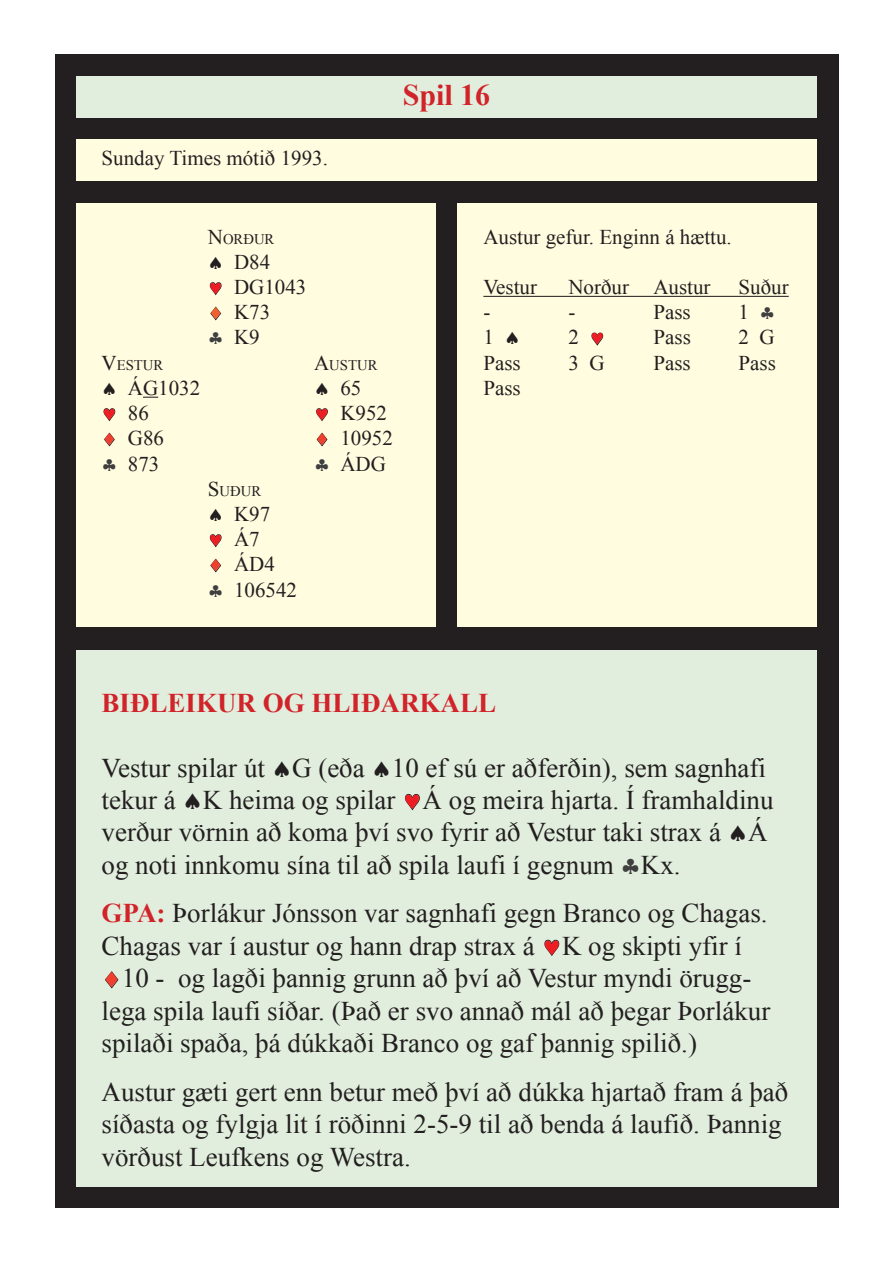
<style>
.page{position:relative;width:893px;height:1263px;background:#fff}
.page>*{position:absolute;margin:0;border:0;box-sizing:border-box;transform-origin:0 0}
.t1{font:700 30px "Times New Roman";color:#d1232a}
.t2{font:27px/32.4px "Times New Roman";color:#231f20}
.t3{font:700 27px "Times New Roman";color:#d1232a}
.t4{font:21px/25.2px "Times New Roman";color:#231f20}
.t5{font:14.7px "Times New Roman";color:#231f20}
.s1{font-size:21px}
.s2{color:#ee1d23}
.s3{color:#f16130}
.s4{color:#3f3f40}
.s5{color:#ef3f2f}
.s6{font-weight:700;color:#d1232a}
</style>
<div class="page">
<div style="left:55px;top:55px;width:783px;height:1153px;background:#231f20"></div>
<div style="left:76px;top:204px;width:359px;height:423px;background:#fffce0"></div>
<svg style="left:143px;top:397px;width:15px;height:1px"></svg>
<svg style="left:209px;top:282px;width:13px;height:14px"></svg>
<svg style="left:210px;top:306px;width:11px;height:15px"></svg>
<svg style="left:103px;top:408px;width:13px;height:14px"></svg>
<svg style="left:316px;top:408px;width:12px;height:13px"></svg>
<svg style="left:104px;top:432px;width:11px;height:15px"></svg>
<svg style="left:316px;top:432px;width:12px;height:15px"></svg>
<svg style="left:209px;top:534px;width:13px;height:14px"></svg>
<svg style="left:210px;top:558px;width:11px;height:15px"></svg>
<div style="left:458px;top:204px;width:359px;height:423px;background:#fffce0"></div>
<hr style="left:483px;top:296px;width:306px;height:1px;background:#231f20">
<svg style="left:591px;top:332px;width:12px;height:14px"></svg>
<div style="left:76px;top:76px;width:741px;height:41px;background:#e1eedd"></div>
<div style="left:76px;top:140px;width:741px;height:41px;background:#fffce0"></div>
<div style="left:76px;top:650px;width:741px;height:537px;background:#e1eedd"></div>
<svg style="left:405px;top:793px;width:15px;height:18px"></svg>
<svg style="left:544px;top:939px;width:16px;height:17px"></svg>
<svg style="left:105px;top:971px;width:14px;height:18px"></svg>
<p class="t4" style="left:102px;top:145px;width:228px">Sunday Times mótið 1993.</p>
<p class="t1" style="left:403px;top:74px;width:89px">Spil 16</p>
<p class="t5" style="left:208px;top:229px;width:68px"><span class="s1">N</span>ORÐUR</p>
<p class="t4" style="left:208px;top:249px;width:100px">♠ D84<br><span class="s2">♥</span> DG1043 <span class="s3">♦</span> K73<br><span class="s4">♣</span> K9</p>
<p class="t5" style="left:102px;top:355px;width:63px"><span class="s1">V</span>ESTUR</p>
<p class="t5" style="left:314px;top:355px;width:65px"><span class="s1">A</span>USTUR</p>
<p class="t4" style="left:102px;top:375px;width:100px">♠ ÁG1032</p>
<p class="t4" style="left:314px;top:375px;width:49px">♠ 65</p>
<p class="t4" style="left:102px;top:400px;width:49px"><span class="s2">♥</span> 86</p>
<p class="t4" style="left:314px;top:400px;width:74px"><span class="s2">♥</span> K952</p>
<p class="t4" style="left:102px;top:425px;width:64px"><span class="s5">♦</span> G86</p>
<p class="t4" style="left:314px;top:425px;width:80px"><span class="s5">♦</span> 10952</p>
<p class="t4" style="left:102px;top:450px;width:59px"><span class="s4">♣</span> 873</p>
<p class="t4" style="left:314px;top:450px;width:73px"><span class="s4">♣</span> ÁDG</p>
<p class="t5" style="left:208px;top:481px;width:55px"><span class="s1">S</span>UÐUR</p>
<p class="t4" style="left:208px;top:501px;width:91px">♠ K97<br><span class="s2">♥</span> Á7<br><span class="s5">♦</span> ÁD4<br><span class="s4">♣</span> 106542</p>
<p class="t4" style="left:483px;top:224px;width:250px">Austur gefur. Enginn á hættu.</p>
<p class="t4" style="left:483px;top:274px;width:55px">Vestur</p>
<p class="t4" style="left:568px;top:274px;width:144px">Norður Austur</p>
<p class="t4" style="left:738px;top:274px;width:52px">Suður</p>
<p class="t4" style="left:483px;top:299px;width:8px">-</p>
<p class="t4" style="left:568px;top:299px;width:8px">-</p>
<p class="t4" style="left:653px;top:299px;width:39px">Pass</p>
<p class="t4" style="left:738px;top:299px;width:38px">1 <span class="s4">♣</span></p>
<p class="t4" style="left:483px;top:324px;width:38px">1 ♠</p>
<p class="t4" style="left:568px;top:324px;width:38px">2 <span class="s2">♥</span></p>
<p class="t4" style="left:653px;top:324px;width:39px">Pass</p>
<p class="t4" style="left:738px;top:324px;width:38px">2 G</p>
<p class="t4" style="left:483px;top:350px;width:39px">Pass</p>
<p class="t4" style="left:568px;top:350px;width:38px">3 G</p>
<p class="t4" style="left:653px;top:350px;width:39px">Pass</p>
<p class="t4" style="left:738px;top:350px;width:39px">Pass</p>
<p class="t4" style="left:483px;top:375px;width:39px">Pass</p>
<p class="t3" style="left:102px;top:684px;width:396px">BIÐLEIKUR OG HLIÐARKALL</p>
<p class="t2" style="left:102px;top:751px;width:673px">Vestur spilar út ♠G (eða ♠10 ef sú er aðferðin), sem sagnhafi tekur á ♠K heima og spilar <span class="s2">♥</span>Á og meira hjarta. Í framhaldinu verður vörnin að koma því svo fyrir að Vestur taki strax á ♠Á og noti innkomu sína til að spila laufi í gegnum <span class="s4">♣</span>Kx.</p>
<p class="t2" style="left:102px;top:897px;width:670px"><span class="s6">GPA:</span> Þorlákur Jónsson var sagnhafi gegn Branco og Chagas.<br>Chagas var í austur og hann drap strax á <span class="s2">♥</span>K og skipti yfir í <span class="s5">♦</span>10 - og lagði þannig grunn að því að Vestur myndi örugg&shy;lega spila laufi síðar. (Það er svo annað mál að þegar Þorlákur spilaði spaða, þá dúkkaði Branco og gaf þannig spilið.)</p>
<p class="t2" style="left:102px;top:1075px;width:688px">Austur gæti gert enn betur með því að dúkka hjartað fram á það síðasta og fylgja lit í röðinni 2-5-9 til að benda á laufið. Þannig vörðust Leufkens og Westra.</p>
</div>
